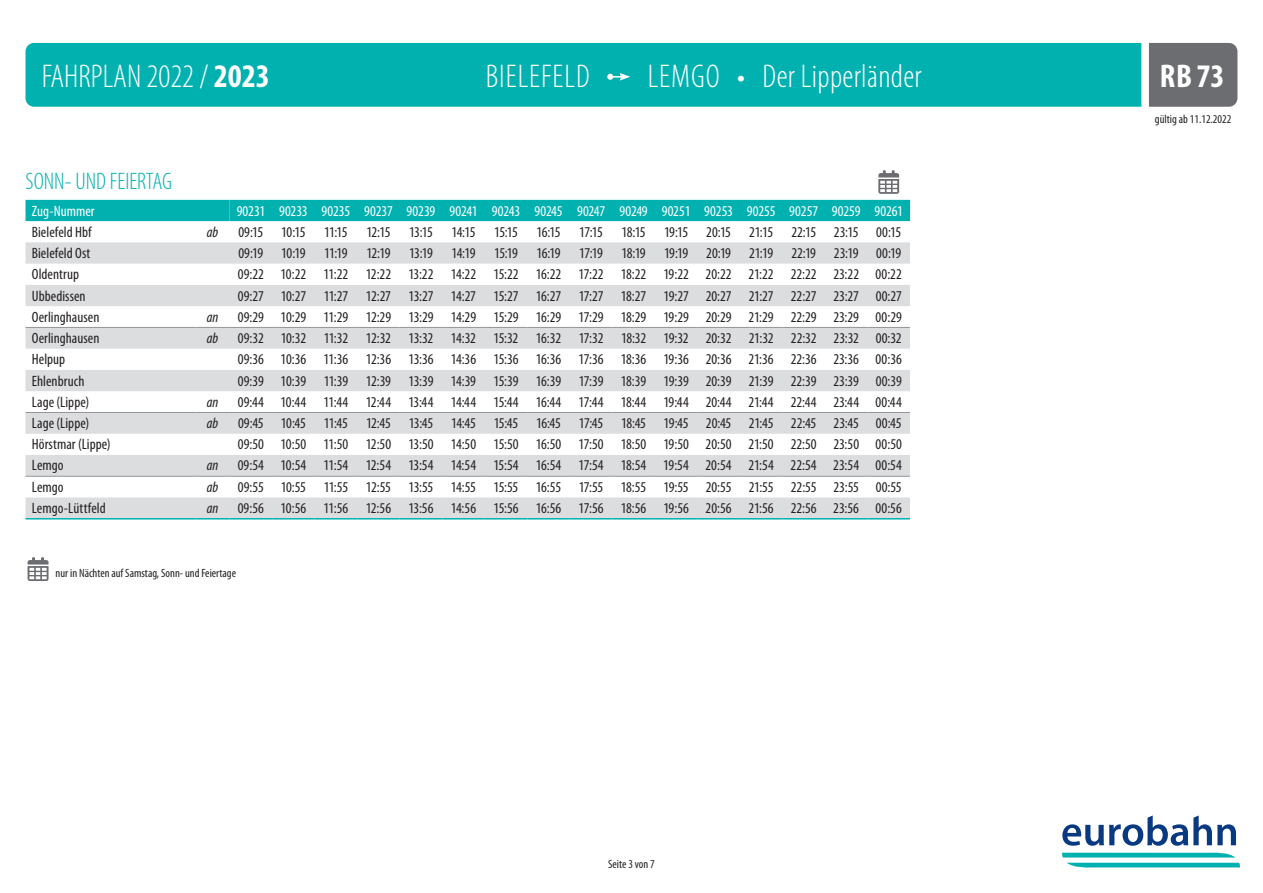
<style>
.page{position:relative;width:1263px;height:893px;background:#fff}
.page>*{position:absolute;margin:0;border:0;box-sizing:border-box;transform-origin:0 0}
.t1{font:300 condensed 33px "Myriad Pro";letter-spacing:.01em;color:#fff}
.t2{font:300 condensed 33px "Myriad Pro";letter-spacing:.03em;color:#fff}
.t3{font:700 condensed 33px "Myriad Pro";color:#fff}
.t4{font:300 condensed 24px "Myriad Pro";color:#00b1b0}
.t5{font:condensed 15px "Myriad Pro";letter-spacing:-.005em;color:#231f20}
.t6{font:condensed 15px "Myriad Pro";letter-spacing:-.035em;color:#231f20}
.t7{font:condensed 15px "Myriad Pro";letter-spacing:-.01em;color:#fff}
.t8{font:condensed 15px "Myriad Pro";letter-spacing:.02em;color:#231f20}
.t9{font:italic condensed 15px "Myriad Pro";letter-spacing:.005em;color:#231f20}
.t10{font:condensed 12px "Myriad Pro";color:#231f20}
.s1{font-weight:700}
</style>
<div class="page">
<div style="left:26px;top:43px;width:1115px;height:64px;background:#00b1b0"></div>
<div style="left:1149px;top:43px;width:88px;height:64px;background:#6c6d70"></div>
<svg style="left:607px;top:73px;width:23px;height:8px"></svg>
<svg style="left:1062px;top:815px;width:174px;height:31px"></svg>
<svg style="left:1062px;top:852px;width:178px;height:15px"></svg>
<svg style="left:28px;top:557px;width:21px;height:24px"></svg>
<div style="left:26px;top:200px;width:884px;height:21px;background:#00b1b0"></div>
<svg style="left:26px;top:242px;width:884px;height:276px;fill:#dcdddf"></svg>
<hr style="left:230px;top:327px;width:42px;height:1px;background:#939598">
<hr style="left:272px;top:327px;width:43px;height:1px;background:#939598">
<hr style="left:315px;top:327px;width:42px;height:1px;background:#939598">
<hr style="left:357px;top:327px;width:43px;height:1px;background:#939598">
<hr style="left:400px;top:327px;width:42px;height:1px;background:#939598">
<hr style="left:442px;top:327px;width:43px;height:1px;background:#939598">
<hr style="left:485px;top:327px;width:42px;height:1px;background:#939598">
<hr style="left:527px;top:327px;width:43px;height:1px;background:#939598">
<hr style="left:570px;top:327px;width:42px;height:1px;background:#939598">
<hr style="left:612px;top:327px;width:43px;height:1px;background:#939598">
<hr style="left:655px;top:327px;width:42px;height:1px;background:#939598">
<hr style="left:697px;top:327px;width:43px;height:1px;background:#939598">
<hr style="left:740px;top:327px;width:42px;height:1px;background:#939598">
<hr style="left:782px;top:327px;width:43px;height:1px;background:#939598">
<hr style="left:825px;top:327px;width:42px;height:1px;background:#939598">
<hr style="left:867px;top:327px;width:43px;height:1px;background:#939598">
<hr style="left:230px;top:412px;width:42px;height:1px;background:#939598">
<hr style="left:272px;top:412px;width:43px;height:1px;background:#939598">
<hr style="left:315px;top:412px;width:42px;height:1px;background:#939598">
<hr style="left:357px;top:412px;width:43px;height:1px;background:#939598">
<hr style="left:400px;top:412px;width:42px;height:1px;background:#939598">
<hr style="left:442px;top:412px;width:43px;height:1px;background:#939598">
<hr style="left:485px;top:412px;width:42px;height:1px;background:#939598">
<hr style="left:527px;top:412px;width:43px;height:1px;background:#939598">
<hr style="left:570px;top:412px;width:42px;height:1px;background:#939598">
<hr style="left:612px;top:412px;width:43px;height:1px;background:#939598">
<hr style="left:655px;top:412px;width:42px;height:1px;background:#939598">
<hr style="left:697px;top:412px;width:43px;height:1px;background:#939598">
<hr style="left:740px;top:412px;width:42px;height:1px;background:#939598">
<hr style="left:782px;top:412px;width:43px;height:1px;background:#939598">
<hr style="left:825px;top:412px;width:42px;height:1px;background:#939598">
<hr style="left:867px;top:412px;width:43px;height:1px;background:#939598">
<hr style="left:26px;top:327px;width:170px;height:1px;background:#939598">
<hr style="left:196px;top:327px;width:34px;height:1px;background:#939598">
<hr style="left:26px;top:412px;width:170px;height:1px;background:#939598">
<hr style="left:196px;top:412px;width:34px;height:1px;background:#939598">
<hr style="left:26px;top:518px;width:170px;height:1px;background:#00b1b0">
<hr style="left:196px;top:518px;width:34px;height:1px;background:#00b1b0">
<hr style="left:230px;top:518px;width:42px;height:1px;background:#00b1b0">
<hr style="left:272px;top:518px;width:43px;height:1px;background:#00b1b0">
<hr style="left:315px;top:518px;width:42px;height:1px;background:#00b1b0">
<hr style="left:357px;top:518px;width:43px;height:1px;background:#00b1b0">
<hr style="left:400px;top:518px;width:42px;height:1px;background:#00b1b0">
<hr style="left:442px;top:518px;width:43px;height:1px;background:#00b1b0">
<hr style="left:485px;top:518px;width:42px;height:1px;background:#00b1b0">
<hr style="left:527px;top:518px;width:43px;height:1px;background:#00b1b0">
<hr style="left:570px;top:518px;width:42px;height:1px;background:#00b1b0">
<hr style="left:612px;top:518px;width:43px;height:1px;background:#00b1b0">
<hr style="left:655px;top:518px;width:42px;height:1px;background:#00b1b0">
<hr style="left:697px;top:518px;width:43px;height:1px;background:#00b1b0">
<hr style="left:740px;top:518px;width:42px;height:1px;background:#00b1b0">
<hr style="left:782px;top:518px;width:43px;height:1px;background:#00b1b0">
<hr style="left:825px;top:518px;width:42px;height:1px;background:#00b1b0">
<hr style="left:867px;top:518px;width:43px;height:1px;background:#00b1b0">
<hr style="left:26px;top:476px;width:170px;height:1px;background:#939598">
<hr style="left:196px;top:476px;width:34px;height:1px;background:#939598">
<hr style="left:230px;top:476px;width:42px;height:1px;background:#939598">
<hr style="left:272px;top:476px;width:43px;height:1px;background:#939598">
<hr style="left:315px;top:476px;width:42px;height:1px;background:#939598">
<hr style="left:357px;top:476px;width:43px;height:1px;background:#939598">
<hr style="left:400px;top:476px;width:42px;height:1px;background:#939598">
<hr style="left:442px;top:476px;width:43px;height:1px;background:#939598">
<hr style="left:485px;top:476px;width:42px;height:1px;background:#939598">
<hr style="left:527px;top:476px;width:43px;height:1px;background:#939598">
<hr style="left:570px;top:476px;width:42px;height:1px;background:#939598">
<hr style="left:612px;top:476px;width:43px;height:1px;background:#939598">
<hr style="left:655px;top:476px;width:42px;height:1px;background:#939598">
<hr style="left:697px;top:476px;width:43px;height:1px;background:#939598">
<hr style="left:740px;top:476px;width:42px;height:1px;background:#939598">
<hr style="left:782px;top:476px;width:43px;height:1px;background:#939598">
<hr style="left:825px;top:476px;width:42px;height:1px;background:#939598">
<hr style="left:867px;top:476px;width:43px;height:1px;background:#939598">
<svg style="left:878px;top:170px;width:21px;height:24px"></svg>
<h1 class="t1" style="left:42px;top:59px;width:230px">FAHRPLAN 2022 / <span class="s1">2023</span></h1>
<h1 class="t2" style="left:486px;top:59px;width:105px">BIELEFELD</h1>
<h1 class="t1" style="left:648px;top:59px;width:276px">LEMGO • Der Lipperländer</h1>
<h2 class="t4" style="left:26px;top:168px;width:148px">SONN- UND FEIERTAG</h2>
<p class="t7" style="left:32px;top:202px;width:64px">Zug-Nummer</p>
<p class="t7" style="left:237px;top:202px;width:668px">90231 90233 90235 90237 90239 90241 90243 90245 90247 90249 90251 90253 90255 90257 90259 90261</p>
<p class="t5" style="left:32px;top:224px;width:61px">Bielefeld Hbf</p>
<p class="t9" style="left:207px;top:223px;width:13px">ab</p>
<p class="t6" style="left:238px;top:224px;width:664px">09:15 10:15 11:15 12:15 13:15 14:15 15:15 16:15 17:15 18:15 19:15 20:15 21:15 22:15 23:15 00:15</p>
<p class="t5" style="left:32px;top:245px;width:60px">Bielefeld Ost</p>
<p class="t6" style="left:238px;top:245px;width:664px">09:19 10:19 11:19 12:19 13:19 14:19 15:19 16:19 17:19 18:19 19:19 20:19 21:19 22:19 23:19 00:19</p>
<p class="t5" style="left:32px;top:266px;width:49px">Oldentrup</p>
<p class="t5" style="left:238px;top:266px;width:666px">09:22 10:22 11:22 12:22 13:22 14:22 15:22 16:22 17:22 18:22 19:22 20:22 21:22 22:22 23:22 00:22</p>
<p class="t5" style="left:32px;top:287px;width:55px">Ubbedissen</p>
<p class="t5" style="left:238px;top:287px;width:665px">09:27 10:27 11:27 12:27 13:27 14:27 15:27 16:27 17:27 18:27 19:27 20:27 21:27 22:27 23:27 00:27</p>
<p class="t5" style="left:32px;top:309px;width:69px">Oerlinghausen</p>
<p class="t9" style="left:207px;top:308px;width:13px">an</p>
<p class="t5" style="left:238px;top:309px;width:665px">09:29 10:29 11:29 12:29 13:29 14:29 15:29 16:29 17:29 18:29 19:29 20:29 21:29 22:29 23:29 00:29</p>
<p class="t5" style="left:32px;top:330px;width:69px">Oerlinghausen</p>
<p class="t9" style="left:207px;top:329px;width:13px">ab</p>
<p class="t5" style="left:238px;top:330px;width:665px">09:32 10:32 11:32 12:32 13:32 14:32 15:32 16:32 17:32 18:32 19:32 20:32 21:32 22:32 23:32 00:32</p>
<p class="t5" style="left:32px;top:351px;width:35px">Helpup</p>
<p class="t5" style="left:238px;top:351px;width:665px">09:36 10:36 11:36 12:36 13:36 14:36 15:36 16:36 17:36 18:36 19:36 20:36 21:36 22:36 23:36 00:36</p>
<p class="t5" style="left:32px;top:373px;width:54px">Ehlenbruch</p>
<p class="t5" style="left:238px;top:373px;width:665px">09:39 10:39 11:39 12:39 13:39 14:39 15:39 16:39 17:39 18:39 19:39 20:39 21:39 22:39 23:39 00:39</p>
<p class="t5" style="left:32px;top:394px;width:59px">Lage (Lippe)</p>
<p class="t9" style="left:207px;top:393px;width:13px">an</p>
<p class="t8" style="left:238px;top:394px;width:666px">09:44 10:44 11:44 12:44 13:44 14:44 15:44 16:44 17:44 18:44 19:44 20:44 21:44 22:44 23:44 00:44</p>
<p class="t5" style="left:32px;top:415px;width:59px">Lage (Lippe)</p>
<p class="t9" style="left:207px;top:414px;width:13px">ab</p>
<p class="t5" style="left:238px;top:415px;width:665px">09:45 10:45 11:45 12:45 13:45 14:45 15:45 16:45 17:45 18:45 19:45 20:45 21:45 22:45 23:45 00:45</p>
<p class="t5" style="left:32px;top:436px;width:80px">Hörstmar (Lippe)</p>
<p class="t5" style="left:238px;top:436px;width:666px">09:50 10:50 11:50 12:50 13:50 14:50 15:50 16:50 17:50 18:50 19:50 20:50 21:50 22:50 23:50 00:50</p>
<p class="t5" style="left:32px;top:457px;width:33px">Lemgo</p>
<p class="t9" style="left:207px;top:456px;width:13px">an</p>
<p class="t5" style="left:238px;top:457px;width:666px">09:54 10:54 11:54 12:54 13:54 14:54 15:54 16:54 17:54 18:54 19:54 20:54 21:54 22:54 23:54 00:54</p>
<p class="t5" style="left:32px;top:479px;width:33px">Lemgo</p>
<p class="t9" style="left:207px;top:478px;width:13px">ab</p>
<p class="t5" style="left:238px;top:479px;width:665px">09:55 10:55 11:55 12:55 13:55 14:55 15:55 16:55 17:55 18:55 19:55 20:55 21:55 22:55 23:55 00:55</p>
<p class="t5" style="left:32px;top:500px;width:75px">Lemgo-Lüttfeld</p>
<p class="t9" style="left:207px;top:499px;width:13px">an</p>
<p class="t5" style="left:238px;top:500px;width:666px">09:56 10:56 11:56 12:56 13:56 14:56 15:56 16:56 17:56 18:56 19:56 20:56 21:56 22:56 23:56 00:56</p>
<p class="t10" style="left:56px;top:567px;width:182px">nur in Nächten auf Samstag, Sonn- und Feiertage</p>
<p class="t10" style="left:608px;top:857px;width:48px">Seite 3 von 7</p>
<h1 class="t3" style="left:1160px;top:58px;width:66px">RB 73</h1>
<p class="t10" style="left:1155px;top:112px;width:78px">gültig ab 11.12.2022</p>
</div>
